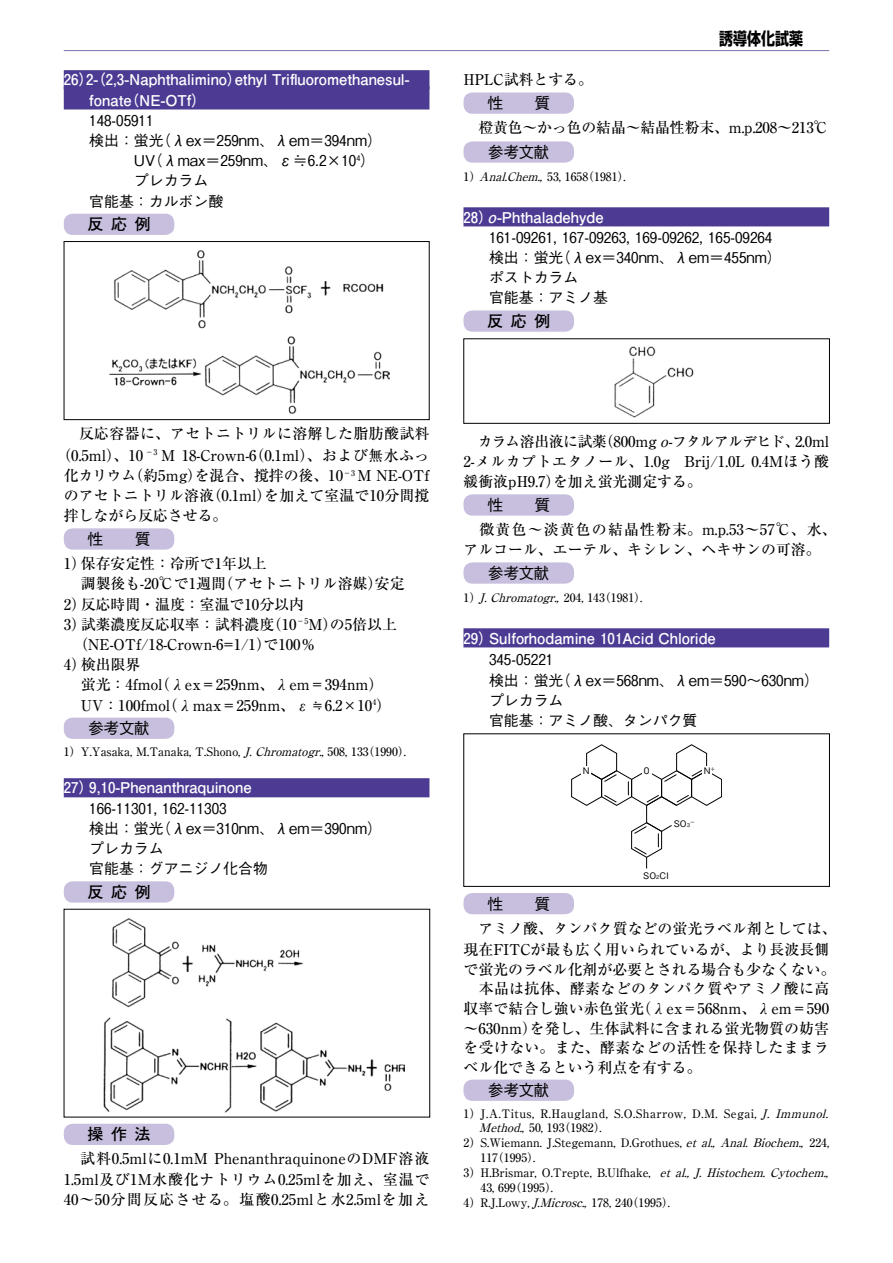
<style>
.page{position:relative;width:893px;height:1263px;background:#fff}
.page>*{position:absolute;margin:0;border:0;box-sizing:border-box;transform-origin:0 0}
.t1{font:700 16.95px "Shin Go Pr 5";letter-spacing:.005em;color:#000;scale:.82 1}
.t2{font:500 15.9px "Gothic BBB Pr 5";letter-spacing:-.05em;color:#000}
.t3{font:700 15.9px "Futo Go B101 Pr 5";letter-spacing:.48em;color:#000}
.t4{font:500 14.85px/20.2px "Ryumin Pr 5";color:#000}
.t5{font:500 14.85px/20.2px "Gothic BBB Pr 5";color:#000}
.t6{font:700 14.85px/20.2px "Futo Go B101 Pr 5";color:#fff}
.t7{font:500 14.85px "Ryumin Pr 5";letter-spacing:.025em;color:#000}
.t8{font:500 11.7px "Ryumin Pr 5";color:#000}
.t9{font:500 11.7px "Ryumin Pr 5";letter-spacing:.04em;color:#000}
.t10{font:500 9px "Gothic BBB Pro";color:#000}
.t11{font:500 5.25px "Gothic BBB Pro";color:#000}
.s1{font-style:italic}
.s2{font-size:5.25px}
</style>
<div class="page">
<div style="left:64px;top:70px;width:365px;height:19px;background:#4c3a93"></div>
<div style="left:64px;top:86px;width:365px;height:23px;background:#4c3a93"></div>
<div style="left:64px;top:778px;width:365px;height:19px;background:#4c3a93"></div>
<div style="left:64px;top:214px;width:110px;height:21px;background:#c8bfde;border-radius:9px"></div>
<img style="left:109px;top:250px;width:281px;height:163px">
<div style="left:64px;top:241px;width:365px;height:179px;border:1px solid #000"></div>
<div style="left:64px;top:528px;width:110px;height:22px;background:#c8bfde;border-radius:9px"></div>
<div style="left:64px;top:718px;width:110px;height:21px;background:#c8bfde;border-radius:9px"></div>
<div style="left:64px;top:881px;width:110px;height:21px;background:#c8bfde;border-radius:9px"></div>
<img style="left:103px;top:918px;width:302px;height:195px">
<div style="left:64px;top:1124px;width:110px;height:21px;background:#c8bfde;border-radius:9px"></div>
<div style="left:463px;top:207px;width:366px;height:19px;background:#4c3a93"></div>
<div style="left:463px;top:628px;width:366px;height:19px;background:#4c3a93"></div>
<div style="left:463px;top:92px;width:111px;height:22px;background:#c8bfde;border-radius:9px"></div>
<div style="left:463px;top:141px;width:111px;height:22px;background:#c8bfde;border-radius:9px"></div>
<div style="left:463px;top:310px;width:111px;height:22px;background:#c8bfde;border-radius:9px"></div>
<img style="left:614px;top:346px;width:80px;height:72px">
<div style="left:463px;top:338px;width:367px;height:86px;border:1px solid #000"></div>
<div style="left:463px;top:494px;width:111px;height:22px;background:#c8bfde;border-radius:9px"></div>
<div style="left:463px;top:562px;width:111px;height:22px;background:#c8bfde;border-radius:9px"></div>
<svg style="left:571px;top:744px;width:151px;height:124px"></svg>
<div style="left:642px;top:766px;width:9px;height:9px;background:#fff"></div>
<div style="left:582px;top:766px;width:9px;height:9px;background:#fff"></div>
<div style="left:702px;top:766px;width:9px;height:9px;background:#fff"></div>
<div style="left:463px;top:733px;width:367px;height:154px;border:1px solid #000"></div>
<div style="left:463px;top:893px;width:111px;height:21px;background:#c8bfde;border-radius:9px"></div>
<div style="left:463px;top:1079px;width:111px;height:22px;background:#c8bfde;border-radius:9px"></div>
<hr style="left:64px;top:50px;width:765px;height:1px;background:#816eb0">
<p class="t6" style="left:89px;top:69px;width:322px;text-indent:-26px">26）2-（2,3-Naphthalimino）ethyl Trifluoromethanesul&shy;fonate（NE-OTf）</p>
<p class="t5" style="left:89px;top:109px;width:294px">148-05911<br>検出：蛍光（λex＝259nm、λem＝394nm）　　　UV（λmax＝259nm、ε≒6.2×10<sup>4</sup>）　　　プレカラム<br>官能基：カルボン酸</p>
<p class="t3" style="left:88px;top:212px;width:65px">反応例</p>
<p class="t1" style="left:719px;top:25px;width:104px">誘導体化試薬</p>
<p class="t4" style="left:463px;top:69px;width:131px">HPLC試料とする。</p>
<p class="t2" style="left:487px;top:90px;width:65px">性　　質</p>
<p class="t4" style="left:478px;top:116px;width:352px">橙黄色〜かっ色の結晶〜結晶性粉末、m.p.208〜213℃</p>
<p class="t2" style="left:488px;top:139px;width:63px">参考文献</p>
<p class="t8" style="left:463px;top:167px;width:167px">1）<span class="s1">Anal.Chem.,</span>53, 1658（1981）.</p>
<p class="t6" style="left:463px;top:206px;width:142px">28）<span class="s1">o</span>-Phthaladehyde</p>
<p class="t5" style="left:489px;top:226px;width:294px">161-09261, 167-09263, 169-09262, 165-09264検出：蛍光（λex＝340nm、λem＝455nm）ポストカラム<br>官能基：アミノ基</p>
<p class="t3" style="left:487px;top:308px;width:65px">反応例</p>
<p class="t7" style="left:79px;top:422px;width:352px">反応容器に、アセトニトリルに溶解した脂肪酸試料</p>
<p class="t4" style="left:56px;top:444px;width:375px">（0.5ml）、10 <sup>−3</sup> M 18-Crown-6（0.1ml）、および無水ふっ</p>
<p class="t4" style="left:64px;top:464px;width:367px">化カリウム（約5mg）を混合、撹拌の後、10<sup>−3</sup> M NE-OTf</p>
<p class="t4" style="left:64px;top:484px;width:367px">のアセトニトリル溶液（0.1ml）を加えて室温で10分間撹</p>
<p class="t4" style="left:64px;top:504px;width:165px">拌しながら反応させる。</p>
<p class="t2" style="left:88px;top:526px;width:65px">性　　質</p>
<p class="t4" style="left:64px;top:552px;width:205px">1）保存安定性：冷所で1年以上</p>
<p class="t4" style="left:81px;top:572px;width:325px">調製後も-20℃で1週間（アセトニトリル溶媒）安定</p>
<p class="t4" style="left:64px;top:593px;width:242px">2）反応時間・温度：室温で10分以内</p>
<p class="t4" style="left:64px;top:613px;width:335px">3）試薬濃度反応収率：試料濃度（10<sup>−5</sup>M）の5倍以上</p>
<p class="t4" style="left:73px;top:633px;width:244px">（NE-OTf/18-Crown-6=1/1）で100％</p>
<p class="t4" style="left:64px;top:653px;width:78px">4）検出限界</p>
<p class="t4" style="left:81px;top:673px;width:304px">蛍光：4fmol（λex＝259nm、λem＝394nm）</p>
<p class="t4" style="left:81px;top:694px;width:312px">UV：100fmol（λmax＝259nm、ε≒6.2×10<sup>4</sup>）</p>
<p class="t2" style="left:88px;top:715px;width:63px">参考文献</p>
<p class="t8" style="left:64px;top:742px;width:347px">1）Y.Yasaka, M.Tanaka, T.Shono, <span class="s1">J.Chromatogr.,</span>508, 133（1990）.</p>
<p class="t6" style="left:64px;top:777px;width:189px">27）9,10-Phenanthraquinone</p>
<p class="t5" style="left:89px;top:796px;width:294px">166-11301, 162-11303<br>検出：蛍光（λex＝310nm、λem＝390nm）プレカラム<br>官能基：グアニジノ化合物</p>
<p class="t3" style="left:88px;top:879px;width:65px">反応例</p>
<p class="t3" style="left:88px;top:1122px;width:64px">操作法</p>
<p class="t4" style="left:64px;top:1148px;width:367px;text-align:justify">　試料0.5mlに0.1mM PhenanthraquinoneのDMF溶液1.5ml及び1M水酸化ナトリウム0.25mlを加え、室温で40〜50分間反応させる。塩酸0.25mlと水2.5mlを加え</p>
<p class="t4" style="left:463px;top:430px;width:367px;text-align:justify">　カラム溶出液に試薬（800mg <span class="s1">o</span>-フタルアルデヒド、2.0ml 2-メルカプトエタノール、1.0g　Brij/1.0L 0.4Mほう酸緩衝液pH9.7）を加え蛍光測定する。</p>
<p class="t2" style="left:487px;top:492px;width:65px">性　　質</p>
<p class="t4" style="left:463px;top:518px;width:375px">　微黄色〜淡黄色の結晶性粉末。m.p.53〜57℃、水、アルコール、エーテル、キシレン、ヘキサンの可溶。</p>
<p class="t2" style="left:488px;top:560px;width:63px">参考文献</p>
<p class="t8" style="left:463px;top:588px;width:184px">1 ） <span class="s1">J.Chromatogr.,</span>204, 1 43（ 1 98 1 ）.</p>
<p class="t6" style="left:463px;top:627px;width:254px">29）Sulforhodamine 101Acid Chloride</p>
<p class="t5" style="left:489px;top:648px;width:331px">345-05221<br>検出：蛍光（λex＝568nm、λem＝590〜630nm）プレカラム<br>官能基：アミノ酸、タンパク質</p>
<p class="t10" style="left:583px;top:764px;width:8px">N</p>
<p class="t10" style="left:644px;top:764px;width:7px">0</p>
<p class="t10" style="left:704px;top:764px;width:13px">N<sup>＋</sup></p>
<p class="t10" style="left:674px;top:816px;width:18px">SO<span class="s2">3</span></p>
<p class="t11" style="left:690px;top:818px;width:7px">－</p>
<p class="t10" style="left:643px;top:868px;width:27px">SO<span class="s2">2</span>CI</p>
<p class="t2" style="left:487px;top:891px;width:65px">性　　質</p>
<p class="t4" style="left:463px;top:916px;width:375px;line-height:21.3px;text-indent:15px">アミノ酸、タンパク質などの蛍光ラベル剤としては、現在FITCが最も広く用いられているが、より長波長側</p>
<p class="t4" style="left:463px;top:958px;width:374px;line-height:19.6px">で蛍光のラベル化剤が必要とされる場合も少なくない。　本品は抗体、酵素などのタンパク質やアミノ酸に高収率で結合し強い赤色蛍光（λex＝568nm、λem＝590〜630nm）を発し、生体試料に含まれる蛍光物質の妨害を受けない。また、酵素などの活性を保持したままラベル化できるという利点を有する。</p>
<p class="t2" style="left:488px;top:1077px;width:63px">参考文献</p>
<p class="t9" style="left:463px;top:1104px;width:370px">1）J.A.Titus, R.Haugland, S.O.Sharrow, D.M. Segai, <span class="s1">J. Immunol.</span></p>
<p class="t8" style="left:479px;top:1119px;width:128px"><span class="s1">Method.,</span>50, 193（1982）.</p>
<p class="t8" style="left:463px;top:1134px;width:367px">2）S.Wiemann. J.Stegemann, D.Grothues, <span class="s1">et al., Anal. Biochem.,</span> 224,</p>
<p class="t8" style="left:480px;top:1148px;width:60px">117（1995）.</p>
<p class="t8" style="left:463px;top:1163px;width:370px">3）H.Brismar, O.Trepte, B.Ulfhake, <span class="s1">etal.,J.Histochem.Cytochem.,</span></p>
<p class="t8" style="left:480px;top:1178px;width:78px">43, 699（1995）.</p>
<p class="t8" style="left:463px;top:1193px;width:212px">4）R.J.Lowy, <span class="s1">J.Microsc.,</span>178, 240（1995）.</p>
</div>
